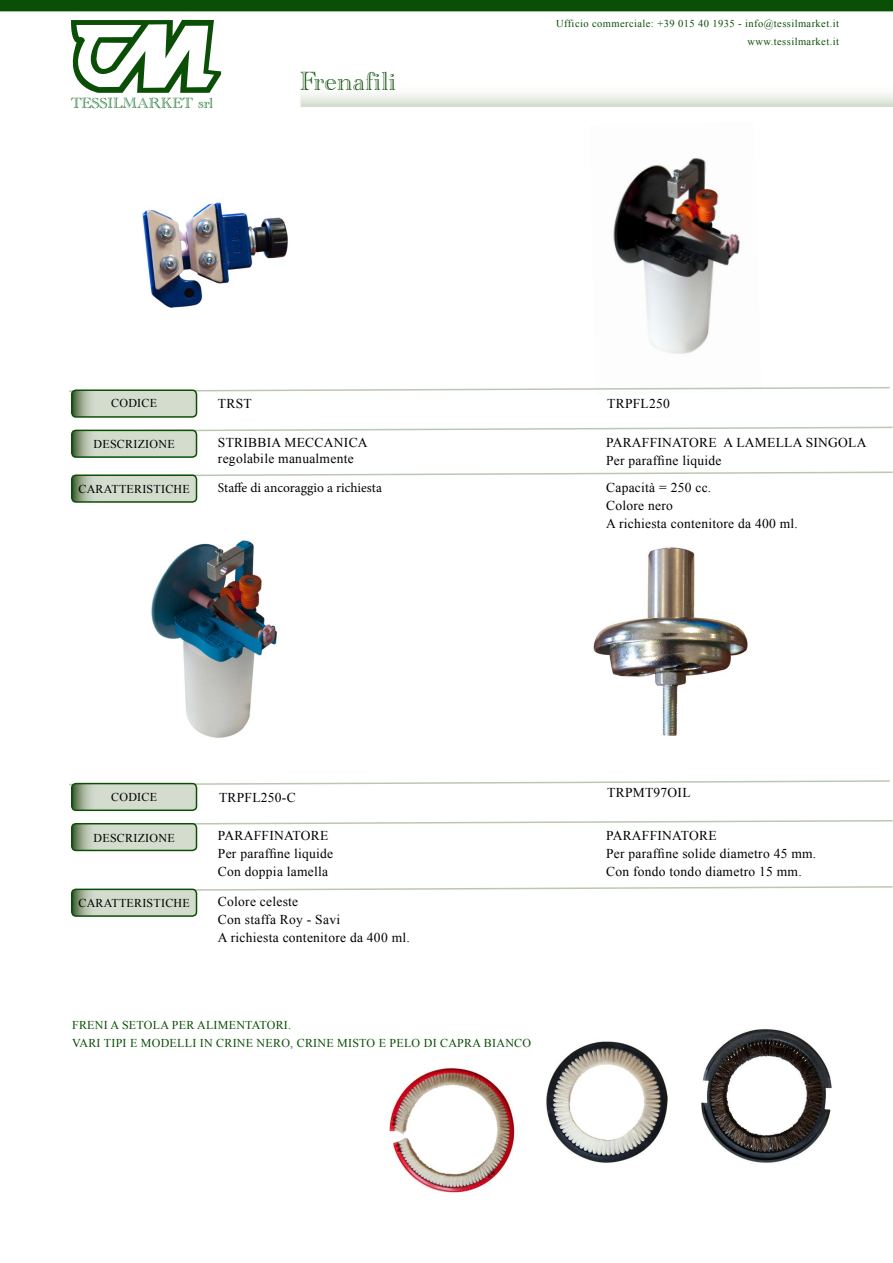
<style>
.page{position:relative;width:893px;height:1263px;background:#fff}
.page>*{position:absolute;margin:0;border:0;box-sizing:border-box;transform-origin:0 0}
.t1{font:27px "Academy Engraved Let Plain";letter-spacing:.02em;color:#0a4f05}
.t2{font:15.15px "Academy Engraved Let Plain";color:#006317}
.t3{font:13.5px/18px "Times New Roman";letter-spacing:.02em;color:#000}
.t4{font:13.5px "Minion Pro";color:#000}
.t5{font:12px/18px "Times New Roman";letter-spacing:.02em;color:#0a4f05}
.t6{font:12px "Times New Roman";letter-spacing:.02em;color:#000}
.t7{font:10.5px/17.9px "Times New Roman";letter-spacing:.04em;color:#0a4f05;text-align:right}
</style>
<div class="page">
<svg style="left:300px;top:94px;width:593px;height:13px"></svg>
<div style="left:0;top:0;width:893px;height:11px;background:#0a4f05"></div>
<svg style="left:71px;top:20px;width:150px;height:73px"></svg>
<img style="left:593px;top:547px;width:155px;height:189px">
<img style="left:389px;top:1029px;width:443px;height:164px">
<img style="left:151px;top:540px;width:126px;height:198px">
<img style="left:613px;top:158px;width:127px;height:196px">
<svg style="left:69px;top:780px;width:821px;height:30px"></svg>
<div style="left:71px;top:783px;width:126px;height:28px;border:2px solid #0a4f05;border-radius:4px"></div>
<svg style="left:72px;top:820px;width:821px;height:30px"></svg>
<div style="left:71px;top:823px;width:126px;height:28px;border:2px solid #0a4f05;border-radius:4px"></div>
<svg style="left:74px;top:886px;width:819px;height:28px"></svg>
<div style="left:71px;top:888px;width:126px;height:29px;border:2px solid #0a4f05;border-radius:4px"></div>
<svg style="left:69px;top:387px;width:821px;height:28px"></svg>
<div style="left:71px;top:389px;width:126px;height:29px;border:2px solid #0a4f05;border-radius:4px"></div>
<svg style="left:71px;top:426px;width:822px;height:29px"></svg>
<div style="left:71px;top:430px;width:126px;height:28px;border:2px solid #0a4f05;border-radius:4px"></div>
<svg style="left:74px;top:471px;width:819px;height:29px"></svg>
<div style="left:71px;top:474px;width:126px;height:29px;border:2px solid #0a4f05;border-radius:4px"></div>
<img style="left:142px;top:202px;width:146px;height:106px">
<p class="t2" style="left:71px;top:95px;width:144px">TESSILMARKET srl</p>
<h1 class="t1" style="left:300px;top:66px;width:98px">Frenafili</h1>
<p class="t6" style="left:111px;top:395px;width:47px">CODICE</p>
<p class="t6" style="left:94px;top:436px;width:83px">DESCRIZIONE</p>
<p class="t6" style="left:78px;top:481px;width:113px">CARATTERISTICHE</p>
<p class="t3" style="left:218px;top:394px;width:35px">TRST</p>
<p class="t3" style="left:218px;top:434px;width:151px;line-height:16.2px">STRIBBIA MECCANICA regolabile manualmente</p>
<p class="t4" style="left:218px;top:479px;width:165px">Staffe di ancoraggio a richiesta</p>
<p class="t7" style="left:556px;top:15px;width:284px">Ufficio commerciale: +39 015 40 1935 - info@tessilmarket.it www.tessilmarket.it</p>
<p class="t3" style="left:607px;top:394px;width:64px">TRPFL250</p>
<p class="t3" style="left:606px;top:433px;width:262px">PARAFFINATORE A LAMELLA SINGOLA<br>Per paraffine liquide</p>
<p class="t3" style="left:606px;top:478px;width:193px">Capacità = 250 cc.<br>Colore nero<br>A richiesta contenitore da 400 ml.</p>
<p class="t6" style="left:111px;top:788px;width:47px">CODICE</p>
<p class="t6" style="left:94px;top:830px;width:83px">DESCRIZIONE</p>
<p class="t6" style="left:78px;top:895px;width:113px">CARATTERISTICHE</p>
<p class="t3" style="left:219px;top:788px;width:78px">TRPFL250-C</p>
<p class="t3" style="left:607px;top:783px;width:85px">TRPMT97OIL</p>
<p class="t3" style="left:218px;top:827px;width:117px">PARAFFINATORE<br>Per paraffine liquide<br>Con doppia lamella</p>
<p class="t3" style="left:606px;top:827px;width:212px">PARAFFINATORE<br>Per paraffine solide diametro 45 mm.<br>Con fondo tondo diametro 15 mm.</p>
<p class="t3" style="left:218px;top:892px;width:193px">Colore celeste<br>Con staffa Roy - Savi<br>A richiesta contenitore da 400 ml.</p>
<p class="t5" style="left:72px;top:1015px;width:460px">FRENI A SETOLA PER ALIMENTATORI.<br>VARI TIPI E MODELLI IN CRINE NERO, CRINE MISTO E PELO DI CAPRA BIANCO</p>
</div>
